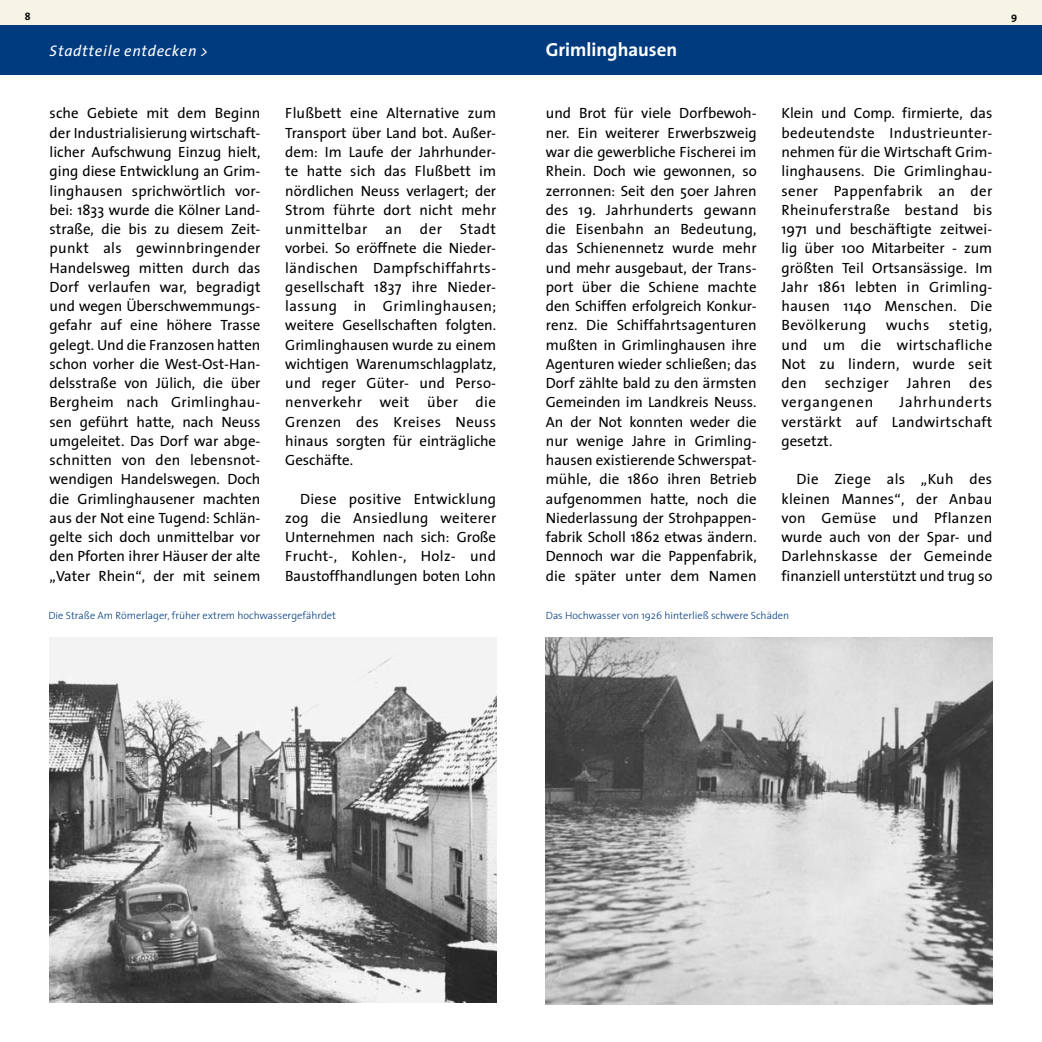
<style>
.page{position:relative;width:1042px;height:1042px;background:#fff}
.page>*{position:absolute;margin:0;border:0;box-sizing:border-box;transform-origin:0 0}
.t1{font:700 18.9px "Thesis Sans";color:#fff}
.t2{font:italic 15.4px "Thesis Sans";color:#fff}
.t3{font:14.88px/19.2px "Thesis Sans";letter-spacing:.01em;color:#000;text-align:justify}
.t4{font:300 10.5px "Thesis Sans";color:#003b7f}
</style>
<div class="page">
<div style="left:0;top:0;width:521px;height:25px;background:#f6f4e5"></div>
<div style="left:0;top:25px;width:521px;height:49px;background:#003b7f"></div>
<div style="left:521px;top:0;width:521px;height:25px;background:#f6f4e5"></div>
<div style="left:521px;top:25px;width:521px;height:49px;background:#003b7f"></div>
<img style="left:50px;top:638px;width:446px;height:364px">
<img style="left:546px;top:638px;width:446px;height:366px">
<p class="t2" style="left:50px;top:43px;width:160px">Stadtteile entdecken &gt;</p>
<p class="t1" style="left:546px;top:39px;width:133px">Grimlinghausen</p>
<p class="t3" style="left:50px;top:105px;width:212px">sche Gebiete mit dem Beginn der Industrialisierung wirtschaft&shy;licher Aufschwung Einzug hielt, ging diese Entwicklung an Grim&shy;linghausen sprichwörtlich vor&shy;bei: 1833 wurde die Kölner Land&shy;straße, die bis zu diesem Zeit&shy;punkt als gewinnbringender Handelsweg mitten durch das Dorf verlaufen war, begradigt und wegen Überschwemmungs&shy;gefahr auf eine höhere Trasse gelegt. Und die Franzosen hatten schon vorher die West-Ost-Han&shy;delsstraße von Jülich, die über Bergheim nach Grimlinghau&shy;sen geführt hatte, nach Neuss umgeleitet. Das Dorf war abge&shy;schnitten von den lebensnot&shy;wendigen Handelswegen. Doch die Grimlinghausener machten aus der Not eine Tugend: Schlän&shy;gelte sich doch unmittelbar vor den Pforten ihrer Häuser der alte „Vater Rhein“, der mit seinem</p>
<p class="t3" style="left:285px;top:105px;width:212px">Flußbett eine Alternative zum Transport über Land bot. Außer&shy;dem: Im Laufe der Jahrhunder&shy;te hatte sich das Flußbett im nördlichen Neuss verlagert; der Strom führte dort nicht mehr unmittelbar an der Stadt vorbei. So eröffnete die Nieder&shy;ländischen Dampfschiffahrts&shy;gesellschaft 1837 ihre Nieder&shy;lassung in Grimlinghausen; weitere Gesellschaften folgten.<br>Grimlinghausen wurde zu einem wichtigen Warenumschlagplatz, und reger Güter- und Perso&shy;nenverkehr weit über die Grenzen des Kreises Neuss hinaus sorgten für einträgliche Geschäfte.</p>
<p class="t3" style="left:546px;top:105px;width:212px">und Brot für viele Dorfbewoh&shy;ner. Ein weiterer Erwerbszweig war die gewerbliche Fischerei im Rhein. Doch wie gewonnen, so zerronnen: Seit den 50er Jahren des 19. Jahrhunderts gewann die Eisenbahn an Bedeutung, das Schienennetz wurde mehr und mehr ausgebaut, der Trans&shy;port über die Schiene machte den Schiffen erfolgreich Konkur&shy;renz. Die Schiffahrtsagenturen mußten in Grimlinghausen ihre Agenturen wieder schließen; das Dorf zählte bald zu den ärmsten Gemeinden im Landkreis Neuss.<br>An der Not konnten weder die nur wenige Jahre in Grimling&shy;hausen existierende Schwerspat&shy;mühle, die 1860 ihren Betrieb aufgenommen hatte, noch die Niederlassung der Strohpappen&shy;fabrik Scholl 1862 etwas ändern.<br>Dennoch war die Pappenfabrik, die später unter dem Namen</p>
<p class="t3" style="left:781px;top:105px;width:212px">Klein und Comp. firmierte, das bedeutendste Industrieunter&shy;nehmen für die Wirtschaft Grim&shy;linghausens. Die Grimlinghau&shy;sener Pappenfabrik an der Rheinuferstraße bestand bis 1971 und beschäftigte zeitwei&shy;lig über 100 Mitarbeiter - zum größten Teil Ortsansässige. Im Jahr 1861 lebten in Grimling&shy;hausen 1140 Menschen. Die Bevölkerung</p>
<p class="t3" style="left:886px;top:316px;width:45px">wuchs</p>
<p class="t3" style="left:781px;top:316px;width:212px;text-indent:167px">stetig, und um die wirtschafliche Not zu lindern, wurde seit den sechziger Jahren des vergangenen</p>
<p class="t3" style="left:781px;top:393px;width:212px;text-indent:118px">Jahrhunderts verstärkt auf Landwirtschaft gesetzt.</p>
<p class="t3" style="left:781px;top:470px;width:212px;text-indent:15px">Die Ziege als „Kuh des kleinen Mannes“, der Anbau von Gemüse und Pflanzen wurde auch von der Spar- und Darlehnskasse der Gemeinde finanziell unterstützt und trug so</p>
<p class="t3" style="left:285px;top:490px;width:212px;text-indent:15px">Diese positive Entwicklung zog die Ansiedlung weiterer Unternehmen nach sich: Große Frucht-, Kohlen-, Holz- und Baustoffhandlungen boten Lohn</p>
<p class="t4" style="left:48px;top:610px;width:289px">Die Straße Am Römerlager, früher extrem hochwassergefährdet</p>
<p class="t4" style="left:546px;top:610px;width:245px">Das Hochwasser von 1926 hinterließ schwere Schäden</p>
</div>
